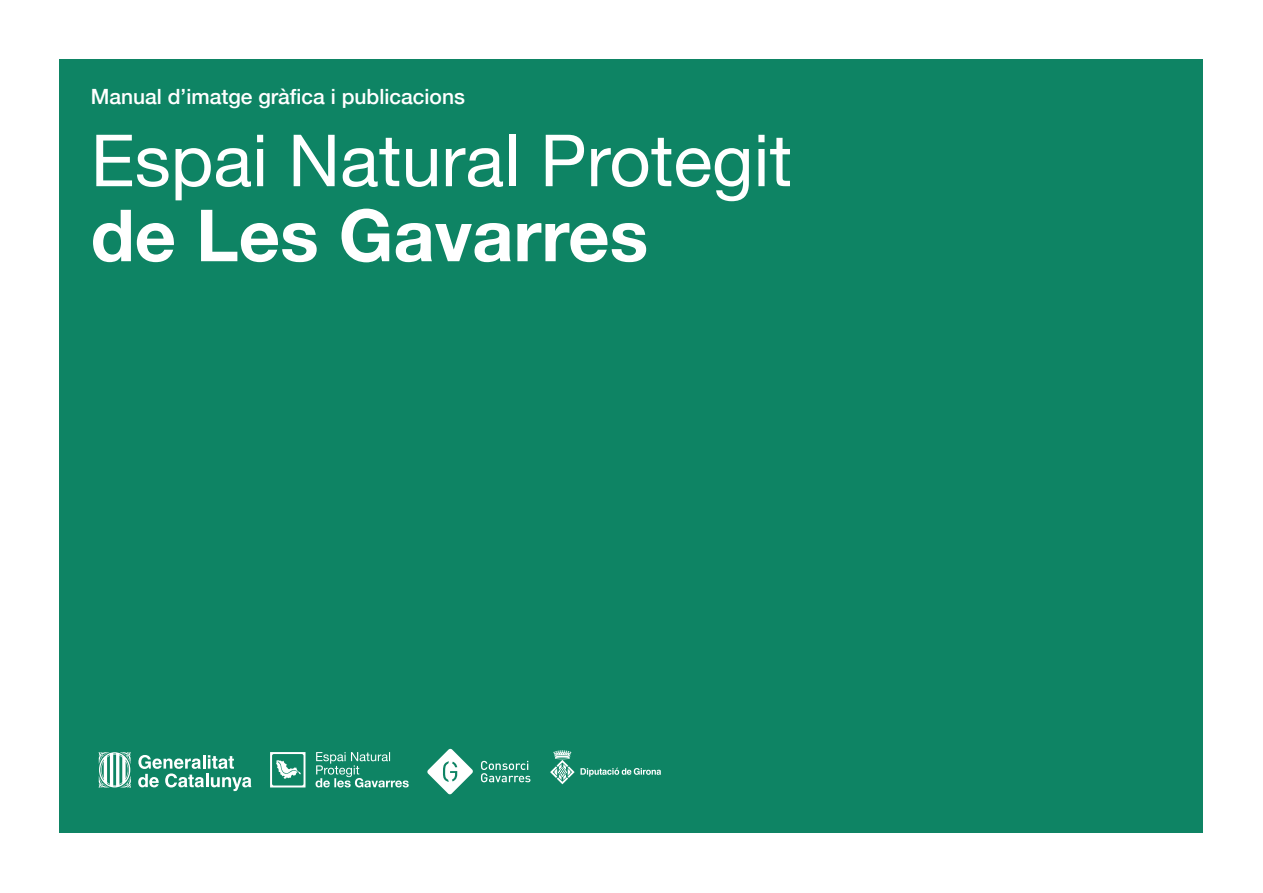
<style>
.page{position:relative;width:1263px;height:893px;background:#fff}
.page>*{position:absolute;margin:0;border:0;box-sizing:border-box;transform-origin:0 0}
.t1{font:72px "Helvetica Neue";color:#fff}
.t2{font:700 72px "Helvetica Neue";color:#fff}
.t3{font:500 21px "Helvetica Neue";color:#fff}
</style>
<div class="page">
<div style="left:60px;top:60px;width:1143px;height:773px;background:#0e8464"></div>
<svg style="left:427px;top:749px;width:46px;height:46px"></svg>
<svg style="left:481px;top:761px;width:49px;height:21px"></svg>
<svg style="left:550px;top:750px;width:111px;height:34px"></svg>
<svg style="left:99px;top:752px;width:32px;height:36px"></svg>
<svg style="left:138px;top:755px;width:113px;height:36px"></svg>
<svg style="left:270px;top:752px;width:35px;height:35px"></svg>
<svg style="left:316px;top:752px;width:93px;height:35px"></svg>
<p class="t3" style="left:91px;top:79px;width:376px">Manual d’imatge gràfica i publicacions</p>
<h1 class="t1" style="left:91px;top:109px;width:703px">Espai Natural Protegit</h1>
<h1 class="t2" style="left:91px;top:179px;width:559px">de Les Gavarres</h1>
</div>
